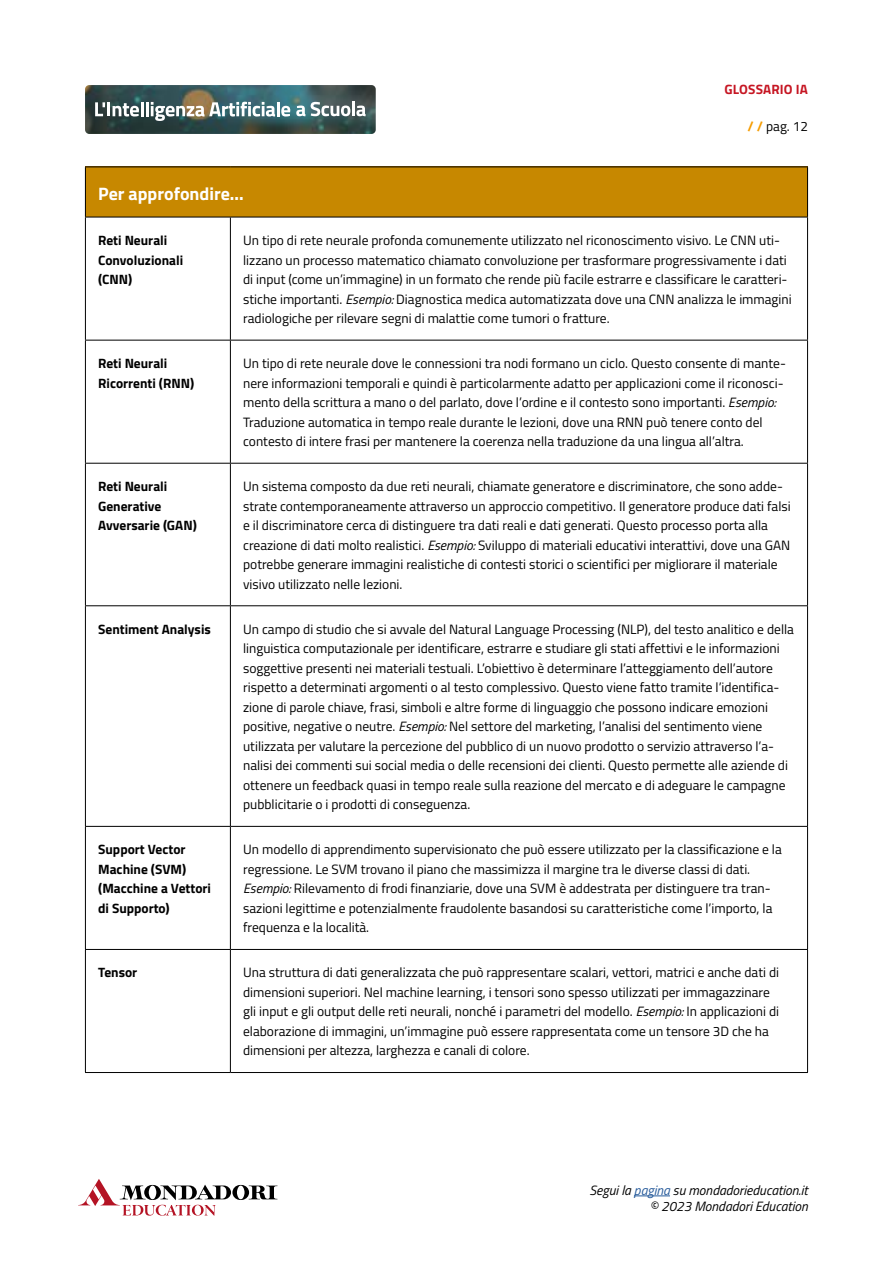
<style>
.page{position:relative;width:893px;height:1263px;background:#fff}
.page>*{position:absolute;margin:0;border:0;box-sizing:border-box;transform-origin:0 0}
.t1{font:700 18px "Titillium Web";color:#fff}
.t2{font:13.5px/19.5px "Titillium Web";color:#000}
.t3{font:700 13.5px/19.5px "Titillium Web";color:#000}
.t4{font:italic 13.5px/16.2px "Titillium Web";color:#000;text-align:right}
.t5{font:700 13.5px "Titillium Web";letter-spacing:.01em;color:#c61623}
.s1{font-weight:700;color:#f59c00}
.s2{font-style:italic}
.s3{color:#275b9b}
</style>
<div class="page">
<img style="left:85px;top:85px;width:291px;height:49px">
<svg style="left:78px;top:1179px;width:199px;height:37px"></svg>
<hr style="left:634px;top:1195px;width:36px;height:1px;background:#275b9b">
<svg style="left:95px;top:102px;width:10px;height:14px"></svg>
<hr style="left:107px;top:102px;width:3px;height:14px;background:#fff">
<svg style="left:113px;top:102px;width:30px;height:15px"></svg>
<hr style="left:146px;top:102px;width:3px;height:14px;background:#fff">
<svg style="left:151px;top:102px;width:124px;height:19px"></svg>
<hr style="left:277px;top:102px;width:3px;height:14px;background:#fff">
<svg style="left:281px;top:106px;width:9px;height:11px"></svg>
<svg style="left:296px;top:106px;width:9px;height:10px"></svg>
<svg style="left:311px;top:102px;width:39px;height:14px"></svg>
<hr style="left:352px;top:102px;width:3px;height:14px;background:#fff">
<svg style="left:356px;top:106px;width:10px;height:10px"></svg>
<div style="left:85px;top:167px;width:722px;height:50px;background:#c78800"></div>
<hr style="left:85px;top:167px;width:145px;height:1px;background:#000">
<hr style="left:85px;top:167px;width:1px;height:50px;background:#000">
<hr style="left:230px;top:167px;width:578px;height:1px;background:#000">
<hr style="left:807px;top:167px;width:1px;height:50px;background:#000">
<hr style="left:85px;top:217px;width:145px;height:1px;background:#000">
<hr style="left:85px;top:217px;width:1px;height:123px;background:#000">
<hr style="left:230px;top:217px;width:578px;height:1px;background:#000">
<hr style="left:230px;top:217px;width:1px;height:123px;background:#000">
<hr style="left:807px;top:217px;width:1px;height:123px;background:#000">
<hr style="left:85px;top:340px;width:145px;height:1px;background:#000">
<hr style="left:85px;top:340px;width:1px;height:123px;background:#000">
<hr style="left:230px;top:340px;width:578px;height:1px;background:#000">
<hr style="left:230px;top:340px;width:1px;height:123px;background:#000">
<hr style="left:807px;top:340px;width:1px;height:123px;background:#000">
<hr style="left:85px;top:463px;width:145px;height:1px;background:#000">
<hr style="left:85px;top:464px;width:1px;height:141px;background:#000">
<hr style="left:230px;top:463px;width:578px;height:1px;background:#000">
<hr style="left:230px;top:464px;width:1px;height:141px;background:#000">
<hr style="left:807px;top:464px;width:1px;height:141px;background:#000">
<hr style="left:85px;top:605px;width:145px;height:1px;background:#000">
<hr style="left:85px;top:606px;width:1px;height:220px;background:#000">
<hr style="left:230px;top:605px;width:578px;height:1px;background:#000">
<hr style="left:230px;top:606px;width:1px;height:220px;background:#000">
<hr style="left:807px;top:606px;width:1px;height:220px;background:#000">
<hr style="left:85px;top:826px;width:145px;height:1px;background:#000">
<hr style="left:85px;top:827px;width:1px;height:122px;background:#000">
<hr style="left:230px;top:826px;width:578px;height:1px;background:#000">
<hr style="left:230px;top:827px;width:1px;height:122px;background:#000">
<hr style="left:807px;top:827px;width:1px;height:122px;background:#000">
<hr style="left:85px;top:949px;width:145px;height:1px;background:#000">
<hr style="left:85px;top:950px;width:1px;height:122px;background:#000">
<hr style="left:230px;top:949px;width:578px;height:1px;background:#000">
<hr style="left:230px;top:950px;width:1px;height:122px;background:#000">
<hr style="left:807px;top:950px;width:1px;height:122px;background:#000">
<hr style="left:85px;top:1072px;width:145px;height:1px;background:#000">
<hr style="left:230px;top:1072px;width:578px;height:1px;background:#000">
<p class="t5" style="left:724px;top:79px;width:85px">GLOSSARIO IA</p>
<p class="t2" style="left:748px;top:115px;width:62px"><span class="s1">/ /</span> pag. 12</p>
<h1 class="t1" style="left:98px;top:180px;width:147px">Per approfondire...</h1>
<p class="t3" style="left:98px;top:230px;width:87px">Reti Neurali<br>Convoluzionali (CNN)</p>
<p class="t2" style="left:243px;top:230px;width:550px">Un tipo di rete neurale profonda comunemente utilizzato nel riconoscimento visivo. Le CNN uti&shy;lizzano un processo matematico chiamato convoluzione per trasformare progressivamente i dati di input (come un’immagine) in un formato che rende più facile estrarre e classificare le caratteri&shy;stiche importanti. <span class="s2">Esempio:</span> Diagnostica medica automatizzata dove una CNN analizza le immagini radiologiche per rilevare segni di malattie come tumori o fratture.</p>
<p class="t3" style="left:98px;top:353px;width:98px">Reti Neurali<br>Ricorrenti (RNN)</p>
<p class="t2" style="left:243px;top:353px;width:544px">Un tipo di rete neurale dove le connessioni tra nodi formano un ciclo. Questo consente di mante&shy;nere informazioni temporali e quindi è particolarmente adatto per applicazioni come il riconosci&shy;mento della scrittura a mano o del parlato, dove l’ordine e il contesto sono importanti. <span class="s2">Esempio:<br></span>Traduzione automatica in tempo reale durante le lezioni, dove una RNN può tenere conto del contesto di intere frasi per mantenere la coerenza nella traduzione da una lingua all’altra.</p>
<p class="t3" style="left:98px;top:476px;width:100px">Reti Neurali<br>Generative<br>Avversarie (GAN)</p>
<p class="t2" style="left:243px;top:476px;width:549px">Un sistema composto da due reti neurali, chiamate generatore e discriminatore, che sono adde&shy;strate contemporaneamente attraverso un approccio competitivo. Il generatore produce dati falsi e il discriminatore cerca di distinguere tra dati reali e dati generati. Questo processo porta alla creazione di dati molto realistici. <span class="s2">Esempio:</span> Sviluppo di materiali educativi interattivi, dove una GAN potrebbe generare immagini realistiche di contesti storici o scientifici per migliorare il materiale visivo utilizzato nelle lezioni.</p>
<p class="t3" style="left:98px;top:618px;width:114px">Sentiment Analysis</p>
<p class="t2" style="left:243px;top:619px;width:552px">Un campo di studio che si avvale del Natural Language Processing (NLP), del testo analitico e della linguistica computazionale per identificare, estrarre e studiare gli stati affettivi e le informazioni soggettive presenti nei materiali testuali. L’obiettivo è determinare l’atteggiamento dell’autore rispetto a determinati argomenti o al testo complessivo. Questo viene fatto tramite l’identifica&shy;zione di parole chiave, frasi, simboli e altre forme di linguaggio che possono indicare emozioni positive, negative o neutre. <span class="s2">Esempio:</span> Nel settore del marketing, l’analisi del sentimento viene utilizzata per valutare la percezione del pubblico di un nuovo prodotto o servizio attraverso l’a&shy;nalisi dei commenti sui social media o delle recensioni dei clienti. Questo permette alle aziende di ottenere un feedback quasi in tempo reale sulla reazione del mercato e di adeguare le campagne pubblicitarie o i prodotti di conseguenza.</p>
<p class="t3" style="left:98px;top:839px;width:114px">Support Vector<br>Machine (SVM) (Macchine a Vettori di Supporto)</p>
<p class="t2" style="left:243px;top:839px;width:540px">Un modello di apprendimento supervisionato che può essere utilizzato per la classificazione e la regressione. Le SVM trovano il piano che massimizza il margine tra le diverse classi di dati.<br><span class="s2">Esempio:</span> Rilevamento di frodi finanziarie, dove una SVM è addestrata per distinguere tra tran&shy;sazioni legittime e potenzialmente fraudolente basandosi su caratteristiche come l’importo, la frequenza e la località.</p>
<p class="t3" style="left:98px;top:962px;width:41px">Tensor</p>
<p class="t2" style="left:243px;top:962px;width:538px">Una struttura di dati generalizzata che può rappresentare scalari, vettori, matrici e anche dati di dimensioni superiori. Nel machine learning, i tensori sono spesso utilizzati per immagazzinare gli input e gli output delle reti neurali, nonché i parametri del modello. <span class="s2">Esempio:</span> In applicazioni di elaborazione di immagini, un’immagine può essere rappresentata come un tensore 3D che ha dimensioni per altezza, larghezza e canali di colore.</p>
<p class="t4" style="left:590px;top:1181px;width:220px">Segui la <span class="s3">pagina</span> su mondadorieducation.it © 2023 Mondadori Education</p>
</div>
